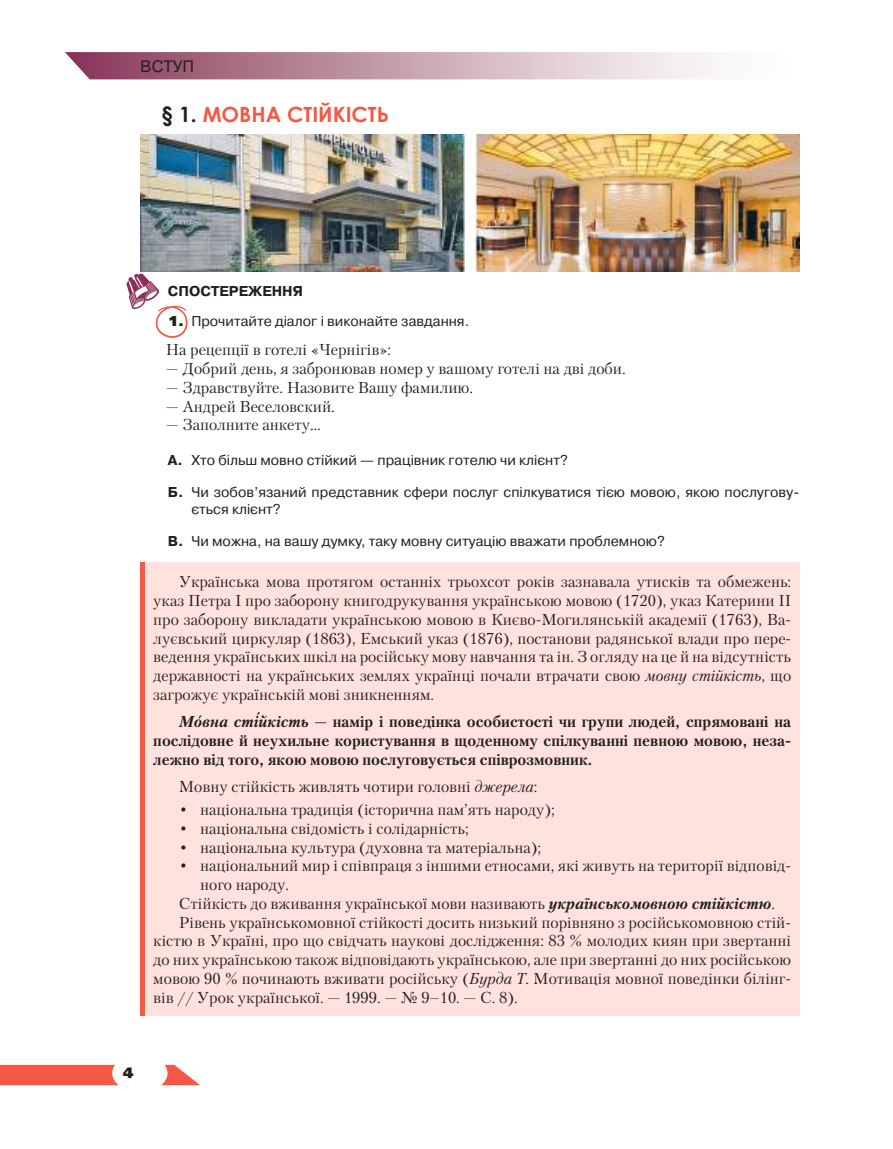
<style>
.page{position:relative;width:893px;height:1149px;background:#fff}
.page>*{position:absolute;margin:0;border:0;box-sizing:border-box;transform-origin:0 0}
.t1{font:700 21px "Century Gothic";color:#f55945}
.t2{font:16.5px "Pragmatica C";color:#241f1f}
.t3{font:15.75px/18.8px "Petersburg C";color:#241f1f;text-align:justify}
.t4{font:700 15.75px/18.8px "Petersburg C";color:#241f1f;text-align:justify}
.t5{font:15px "Free Set Black C";color:#241f1f}
.t6{font:14.25px/17.1px "Pragmatica C";color:#241f1f}
.t7{font:700 14.25px "Pragmatica C";color:#241f1f}
.s1{color:#241f1f}
.s2{font-family:"Free Set Black C"}
.s3{font-weight:700}
.s4{font-style:italic}
.s5{font-weight:700;font-style:italic}
</style>
<div class="page">
<svg style="left:65px;top:52px;width:643px;height:27px;background:#c49eab"></svg>
<svg style="left:0;top:1064px;width:199px;height:20px;background:#f66e5d"></svg>
<div style="left:112px;top:1053px;width:55px;height:38px;background:#fff;border-radius:50%"></div>
<img style="left:140px;top:134px;width:659px;height:137px">
<div style="left:140px;top:562px;width:5px;height:453px;background:#f55945"></div>
<div style="left:145px;top:562px;width:655px;height:453px;background:#ffe2dd"></div>
<svg style="left:126px;top:273px;width:61px;height:64px"></svg>
<p class="t2" style="left:140px;top:57px;width:53px">Вступ</p>
<h1 class="t1" style="left:162px;top:98px;width:229px"><span class="s1">§ 1.</span> МОВНА СТІЙКІСТЬ</h1>
<p class="t7" style="left:168px;top:283px;width:137px">СПОСТЕРЕЖЕННЯ</p>
<p class="t6" style="left:168px;top:312px;width:303px"><span class="s2">1.</span> Прочитайте діалог і виконайте завдання.</p>
<p class="t3" style="left:166px;top:340px;width:227px">На рецепції в готелі «Чернігів»:</p>
<p class="t3" style="left:166px;top:359px;width:461px">— Добрий день, я забронював номер у вашому готелі на дві доби.</p>
<p class="t3" style="left:166px;top:378px;width:309px">— Здравствуйте. Назовите Вашу фамилию.</p>
<p class="t3" style="left:166px;top:396px;width:171px">— Андрей Веселовский.</p>
<p class="t3" style="left:166px;top:415px;width:156px">— Заполните анкету…</p>
<p class="t6" style="left:168px;top:451px;width:401px"><span class="s3">А.</span> Хто більш мовно стійкий — працівник готелю чи клієнт?</p>
<p class="t6" style="left:191px;top:483px;width:610px;text-indent:-23px"><span class="s3">Б.</span> Чи зобов’язаний представник сфери послуг спілкуватися тією мовою, якою послугову&shy;ється клієнт?</p>
<p class="t6" style="left:168px;top:532px;width:498px"><span class="s3">В.</span> Чи можна, на вашу думку, таку мовну ситуацію вважати проблемною?</p>
<p class="t3" style="left:153px;top:572px;width:639px;text-indent:26px">Українська мова протягом останніх трьохсот років зазнавала утисків та обмежень: указ Петра І про заборону книгодрукування українською мовою (1720), указ Катерини ІІ про заборону викладати українською мовою в Києво-Могилянській академії (1763), Ва&shy;луєвський циркуляр (1863), Емський указ (1876), постанови радянської влади про пере&shy;ведення українських шкіл на російську мову навчання та ін. З огляду на це й на відсутність державності на українських землях українці почали втрачати свою <span class="s4">мовну стійкість</span>, що загрожує українській мові зникненням.</p>
<p class="t4" style="left:153px;top:712px;width:639px;text-indent:26px"><span class="s4">Мовна стійкість</span> — намір і поведінка особистості чи групи людей, спрямовані на послідовне й неухильне користування в щоденному спілкуванні певною мовою, неза&shy;лежно від того, якою мовою послуговується співрозмовник.</p>
<p class="t3" style="left:179px;top:776px;width:360px">Мовну стійкість живлять чотири головні <span class="s4">джерела</span>:</p>
<p class="t3" style="left:179px;top:799px;width:378px">• національна традиція (історична пам’ять народу);</p>
<p class="t3" style="left:179px;top:818px;width:291px">• національна свідомість і солідарність;</p>
<p class="t3" style="left:179px;top:837px;width:364px">• національна культура (духовна та матеріальна);</p>
<p class="t3" style="left:179px;top:856px;width:614px">• національний мир і співпраця з іншими етносами, які живуть на території відповід-</p>
<p class="t3" style="left:200px;top:874px;width:90px">ного народу.</p>
<p class="t3" style="left:179px;top:893px;width:598px">Стійкість до вживання української мови називають <span class="s5">українськомовною стійкістю</span>.</p>
<p class="t3" style="left:179px;top:912px;width:614px">Рівень українськомовної стійкості досить низький порівняно з російськомовною стій-</p>
<p class="t3" style="left:153px;top:931px;width:639px">кістю в Україні, про що свідчать наукові дослідження: 83 % молодих киян при звертанні</p>
<p class="t3" style="left:153px;top:949px;width:639px">до них українською також відповідають українською, але при звертанні до них російською</p>
<p class="t3" style="left:153px;top:968px;width:639px">мовою 90 % починають вживати російську (<span class="s4">Бурда Т.</span> Мотивація мовної поведінки білінг-</p>
<p class="t3" style="left:153px;top:987px;width:366px">вів // Урок української. — 1999. — № 9–10. — С. 8).</p>
<p class="t5" style="left:123px;top:1063px;width:13px">4</p>
</div>
